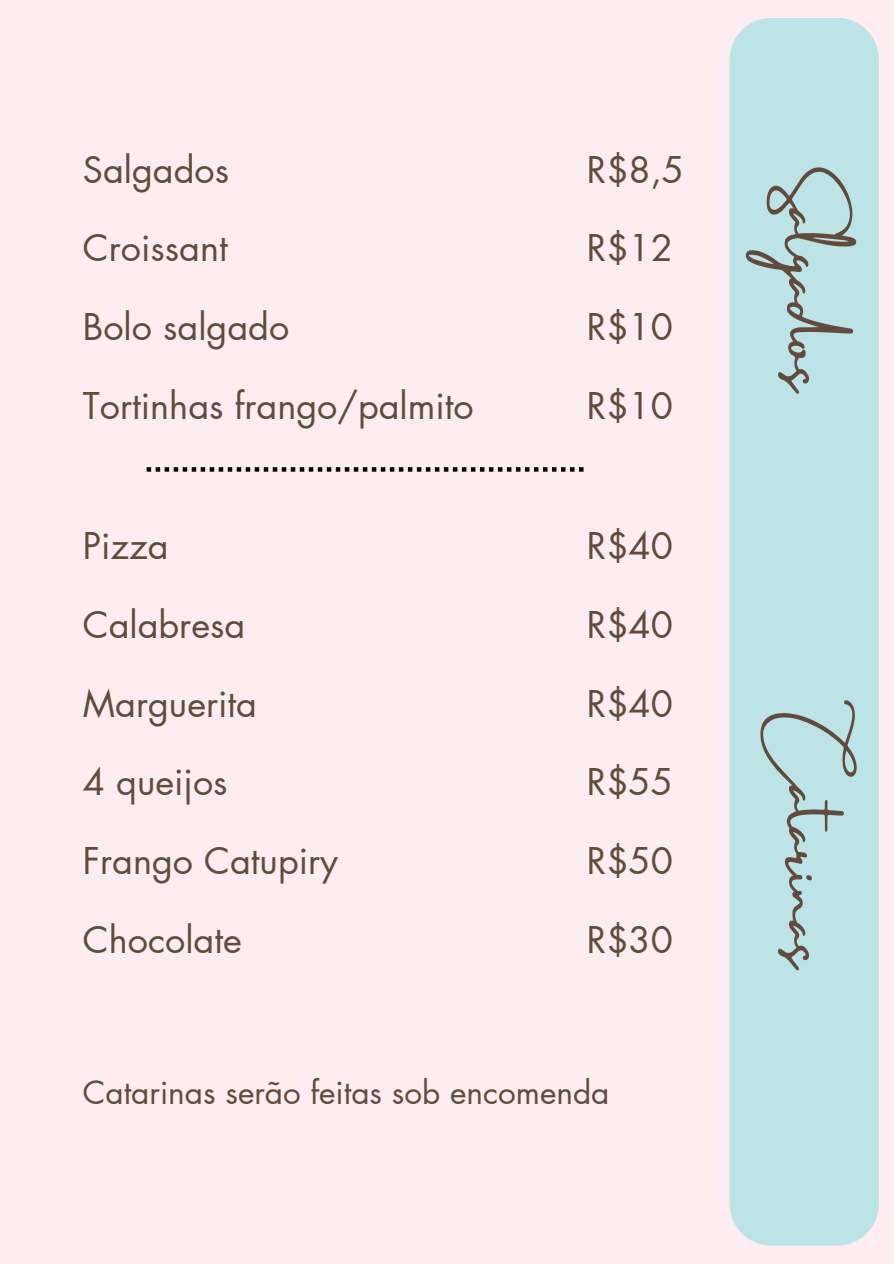
<style>
.page{position:relative;width:894px;height:1264px;background:#fff}
.page>*{position:absolute;margin:0;border:0;box-sizing:border-box;transform-origin:0 0}
.t1{font:54px "Amsterdam Three";color:#624b3d}
.t2{font:36px/78.8px "Futura LT Pro";color:#624b3d}
.t3{font:31.5px "Futura LT Pro";color:#624b3d}
</style>
<div class="page">
<div style="left:0;top:0;width:893px;height:1263px;background:#fdedf0"></div>
<div style="left:729px;top:18px;width:149px;height:1227px;background:#bce4e6"></div>
<svg style="left:147px;top:467px;width:436px;height:4px"></svg>
<h1 class="t2" style="left:83px;top:131px;width:148px">Salgados</h1>
<h1 class="t2" style="left:83px;top:210px;width:392px">Croissant<br>Bolo salgado<br>Tortinhas frango/palmito</h1>
<h3 class="t2" style="left:83px;top:508px;width:257px">Pizza<br>Calabresa<br>Marguerita<br>4 queijos<br>Frango Catupiry<br>Chocolate</h3>
<h3 class="t2" style="left:586px;top:131px;width:99px">R$8,5<br>R$12<br>R$10<br>R$10</h3>
<h2 class="t2" style="left:586px;top:508px;width:88px;text-align:justify">R$40<br>R$40<br>R$40<br>R$55<br>R$50<br>R$30</h2>
<p class="t3" style="left:83px;top:1077px;width:528px">Catarinas serão feitas sob encomenda</p>
<h1 class="t1" style="left:835px;top:177px;width:220px;rotate:90deg">Salgados</h1>
<h2 class="t1" style="left:835px;top:716px;width:257px;rotate:90deg">Catarinas</h2>
</div>
